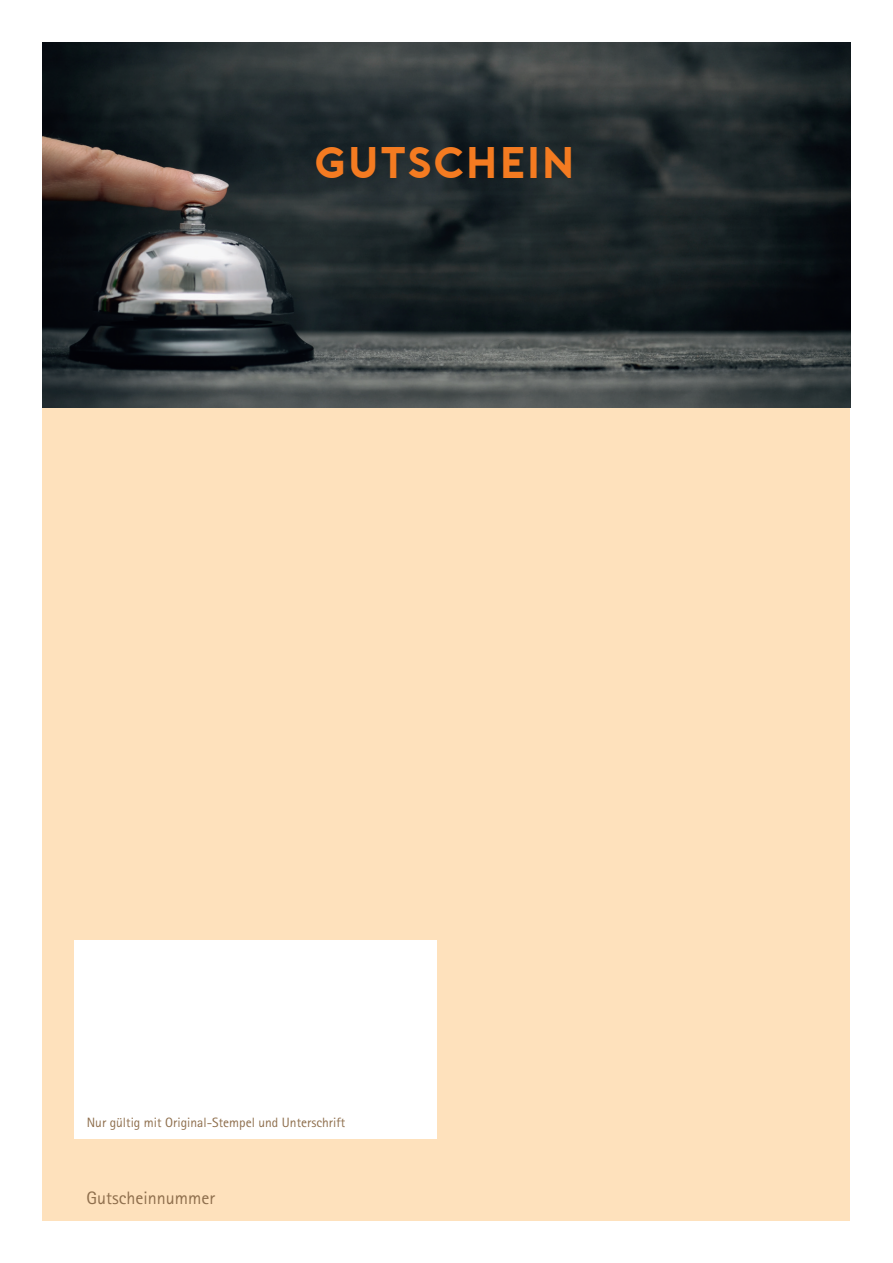
<style>
.page{position:relative;width:893px;height:1263px;background:#fff}
.page>*{position:absolute;margin:0;border:0;box-sizing:border-box;transform-origin:0 0}
.t1{font:44.1px "Porter Bold DEMO";color:#f47b21}
.t2{font:18px "Rotis Sans Serif";color:#8e6e4c}
.t3{font:13.5px "Rotis Sans Serif";color:#8e6e4c}
</style>
<div class="page">
<img style="left:43px;top:43px;width:807px;height:364px">
<div style="left:43px;top:407px;width:807px;height:813px;background:#fee1bc"></div>
<div style="left:74px;top:940px;width:363px;height:198px;background:#fff"></div>
<h1 class="t1" style="left:314px;top:139px;width:263px">GUTSCHEIN</h1>
<p class="t3" style="left:87px;top:1114px;width:260px">Nur gültig mit Original-Stempel und Unterschrift</p>
<h2 class="t2" style="left:86px;top:1188px;width:130px">Gutscheinnummer</h2>
</div>
